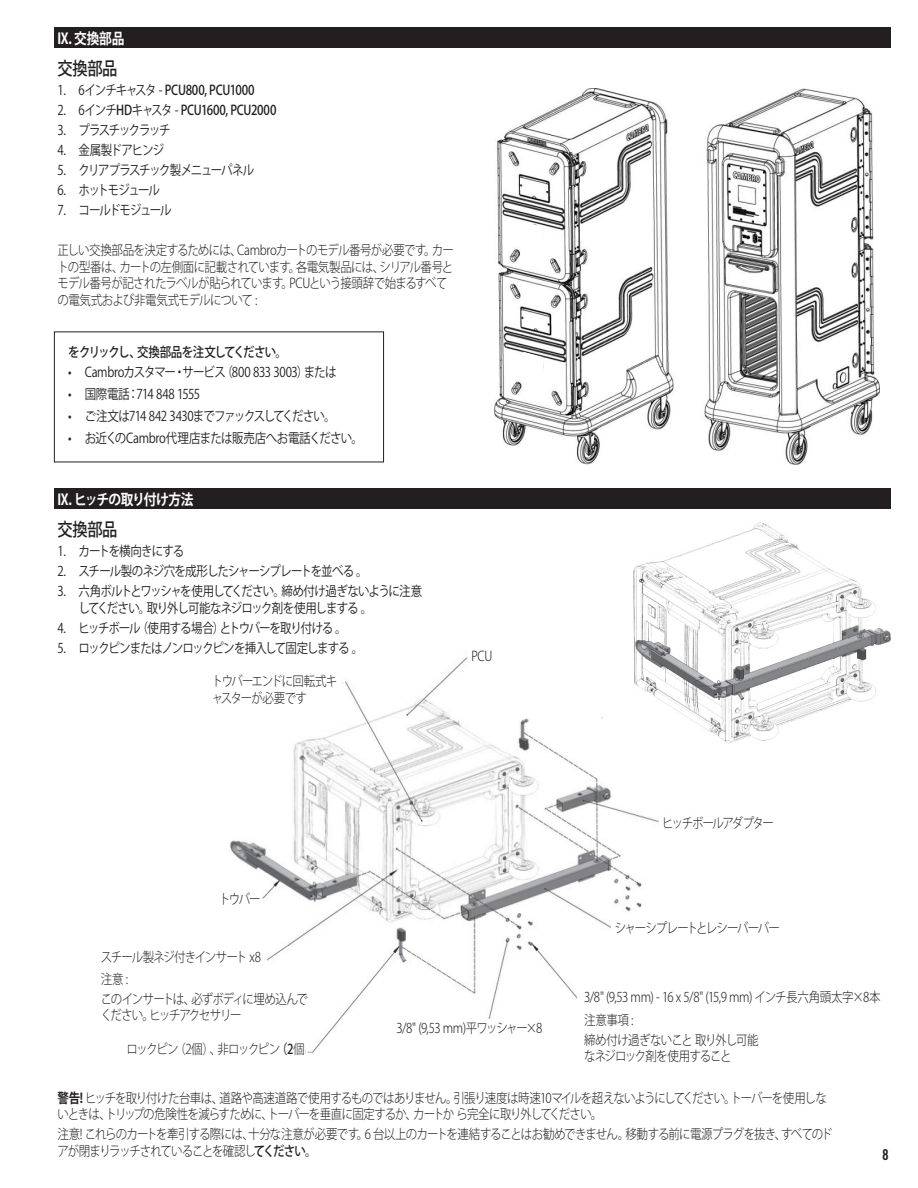
<style>
.page{position:relative;width:918px;height:1188px;background:#fff}
.page>*{position:absolute;margin:0;border:0;box-sizing:border-box;transform-origin:0 0}
.Body{font:500 18px "Koz Go Pro";letter-spacing:-.025em;color:#231f20;scale:.85 1}
.Sub_Head_WHT{font:700 15px "Koz Go Pro";letter-spacing:-.04em;color:#fff;scale:.85 1}
.t1{font:15px "Trade Gothic LT Std Bd Cn 20";color:#231f20}
.Body-2{font:300 13.5px/16.5px "Koz Go Pro";letter-spacing:-.075em;color:#231f20;scale:.85 1}
.Body-3{font:13.5px/16.5px "Koz Go Pro";letter-spacing:-.09em;color:#231f20;scale:.85 1}
.Body-4{font:300 13.5px/16.5px "Koz Go Pro";letter-spacing:-.055em;color:#231f20;scale:.85 1}
.Body_with_Bullet{font:13.5px "Koz Go Pro";letter-spacing:-.055em;color:#231f20;scale:.85 1}
.Body-5{font:500 13.5px "Koz Go Pro";letter-spacing:-.02em;color:#231f20;scale:.85 1}
.Body-6{font:300 13.5px "Koz Go Pro";letter-spacing:-.045em;color:#231f20;scale:.85 1}
.Body-7{font:300 13.5px/16.5px "Koz Go Pro";letter-spacing:-.11em;color:#231f20;scale:.85 1}
.Body_with_Bullet-2{font:13.5px "Koz Go Pro";letter-spacing:-.03em;color:#231f20;scale:.85 1}
.Body_Bold{font:500 13.5px "Koz Go Pro";letter-spacing:-.065em;color:#231f20;scale:.85 1}
.Body-8{font:300 13.5px "Koz Go Pro";letter-spacing:-.105em;color:#231f20;scale:.85 1}
.Body-9{font:13.5px "Koz Go Pro";letter-spacing:-.11em;color:#231f20;scale:.85 1}
.Body-10{font:300 13.5px "Koz Go Pro";letter-spacing:-.13em;color:#231f20;scale:.85 1}
.Body-11{font:13.5px "Koz Go Pro";letter-spacing:-.12em;color:#231f20;scale:.85 1}
.Body-12{font:300 13.5px "Koz Go Pro";letter-spacing:-.125em;color:#231f20;scale:.85 1}
.Body-13{font:13.5px "Koz Go Pro";letter-spacing:-.115em;color:#231f20;scale:.85 1}
.s1{font-weight:400}
.s2{font-weight:500}
.s3{font-weight:700}
</style>
<div class="page">
<img style="left:230px;top:657px;width:500px;height:397px">
<img style="left:494px;top:89px;width:180px;height:375px">
<img style="left:704px;top:89px;width:175px;height:375px">
<svg style="left:523px;top:221px;width:20px;height:25px"></svg>
<svg style="left:523px;top:352px;width:20px;height:25px"></svg>
<div style="left:578px;top:987px;width:197px;height:62px;background:#fff"></div>
<div style="left:384px;top:1020px;width:109px;height:21px;background:#fff"></div>
<div style="left:164px;top:933px;width:102px;height:35px;background:#fff"></div>
<div style="left:164px;top:968px;width:152px;height:53px;background:#fff"></div>
<div style="left:54px;top:27px;width:837px;height:20px;background:#231f20"></div>
<div style="left:54px;top:488px;width:837px;height:21px;background:#231f20"></div>
<div style="left:208px;top:676px;width:134px;height:36px;background:#fff"></div>
<div style="left:659px;top:817px;width:140px;height:53px;background:#fff"></div>
<div style="left:611px;top:922px;width:185px;height:22px;background:#fff"></div>
<div style="left:54px;top:1043px;width:251px;height:17px;background:#fff"></div>
<div style="left:468px;top:650px;width:97px;height:20px;background:#fff"></div>
<div style="left:392px;top:1022px;width:150px;height:28px;background:#fff"></div>
<div style="left:181px;top:893px;width:80px;height:23px;background:#fff"></div>
<img style="left:634px;top:523px;width:257px;height:220px">
<p class="Sub_Head_WHT" style="left:58px;top:28px;width:80px">IX. 交換部品</p>
<p class="Body" style="left:58px;top:57px;width:72px">交換部品</p>
<p class="Body-5" style="left:58px;top:82px;width:233px"><span class="s1">1. 6インチキャスタ -</span> PCU800, PCU1000</p>
<p class="Body-5" style="left:58px;top:102px;width:259px"><span class="s1">2. 6インチ</span>HD<span class="s1">キャスタ -</span> PCU1600, PCU2000</p>
<p class="Body-11" style="left:58px;top:121px;width:135px">3. プラスチックラッチ</p>
<p class="Body-3" style="left:58px;top:142px;width:127px">4. 金属製ドアヒンジ</p>
<p class="Body-9" style="left:58px;top:162px;width:233px">5. クリアプラスチック製メニューパネル</p>
<p class="Body-13" style="left:58px;top:182px;width:122px">6. ホットモジュール</p>
<p class="Body-3" style="left:58px;top:202px;width:136px">7. コールドモジュール</p>
<p class="Body-4" style="left:58px;top:242px;width:468px">正しい交換部品を決定するためには、Cambroカートのモデル番号が必要です。カートの型番は、カートの左側面に記載されています。各電気製品には、シリアル番号とモデル番号が記されたラベルが貼られています。PCUという接頭辞で始まるすべての電気式および非電気式モデルについて :</p>
<p class="Body_Bold" style="left:68px;top:343px;width:259px">をクリックし、交換部品を注文してください。</p>
<p class="Body_with_Bullet" style="left:68px;top:363px;width:317px">• Cambroカスタマー・サービス（800 833 3003）または</p>
<p class="Body_with_Bullet" style="left:68px;top:385px;width:157px">• 国際電話：714 848 1555</p>
<p class="Body_with_Bullet" style="left:68px;top:407px;width:316px">• ご注文は714 842 3430までファックスしてください。</p>
<p class="Body_with_Bullet-2" style="left:68px;top:429px;width:348px">• お近くのCambro代理店または販売店へお電話ください。</p>
<p class="Sub_Head_WHT" style="left:58px;top:490px;width:161px">IX. ヒッチの取り付け方法</p>
<p class="Body" style="left:58px;top:518px;width:72px">交換部品</p>
<p class="Body-3" style="left:58px;top:544px;width:151px">1. カートを横向きにする</p>
<p class="Body-3" style="left:58px;top:564px;width:367px">2. スチール製のネジ穴を成形したシャーシプレートを並べる 。</p>
<p class="Body-3" style="left:79px;top:584px;width:406px;text-indent:-21px">3. 六角ボルトとワッシャを使用してください。締め付け過ぎないように注意してください。取り外し可能なネジロック剤を使用しまする 。</p>
<p class="Body-3" style="left:58px;top:620px;width:342px">4. ヒッチボール（使用する場合）とトウバーを取り付ける 。</p>
<p class="Body-3" style="left:58px;top:640px;width:361px">5. ロックピンまたはノンロックピンを挿入して固定しまする 。</p>
<p class="Body-2" style="left:212px;top:673px;width:149px">トウバーエンドに回転式キャスターが必要です</p>
<p class="Body-2" style="left:471px;top:648px;width:26px">PCU</p>
<p class="Body-2" style="left:219px;top:891px;width:51px">トウバー</p>
<p class="Body-2" style="left:101px;top:948px;width:190px">スチール製ネジ付きインサート x8</p>
<p class="Body-2" style="left:101px;top:971px;width:34px">注意 :</p>
<p class="Body-7" style="left:101px;top:991px;width:245px">このインサートは、必ずボディに埋め込んでください。ヒッチアクセサリー</p>
<p class="Body-10" style="left:127px;top:1040px;width:211px">ロックピン（2個）、非ロックピン<span class="s2">（2</span>個</p>
<p class="Body-8" style="left:396px;top:1019px;width:173px">3/8" (9,53 mm)平ワッシャー×8</p>
<p class="Body-12" style="left:662px;top:814px;width:133px">ヒッチボールアダプター</p>
<p class="Body-2" style="left:615px;top:920px;width:196px">シャーシプレートとレシーバーバー</p>
<p class="Body-6" style="left:584px;top:988px;width:350px">3/8" (9,53 mm) - 16 x 5/8" (15,9 mm) インチ長六角頭太字×8本</p>
<p class="Body-2" style="left:584px;top:1012px;width:60px">注意事項 :</p>
<p class="Body-2" style="left:584px;top:1032px;width:207px">締め付け過ぎないこと 取り外し可能なネジロック剤を使用すること</p>
<p class="Body-2" style="left:58px;top:1090px;width:907px"><span class="s3">警告!</span> ヒッチを取り付けた台車は、道路や高速道路で使用するものではありません。引張り速度は時速10マイルを超えないようにしてください。トーバーを使用しないときは、トリップの危険性を減らすために、トーバーを垂直に固定するか、カートか ら完全に取り外してください。</p>
<p class="Body-2" style="left:58px;top:1126px;width:913px">注意! これらのカートを牽引する際には、十分な注意が必要です。6 台以上のカートを連結することはお勧めできません。移動する前に電源プラグを抜き、すべてのドアが閉まりラッチされていることを確認し<span class="s2">てください。</span></p>
<p class="t1" style="left:882px;top:1145px;width:8px">8</p>
</div>
